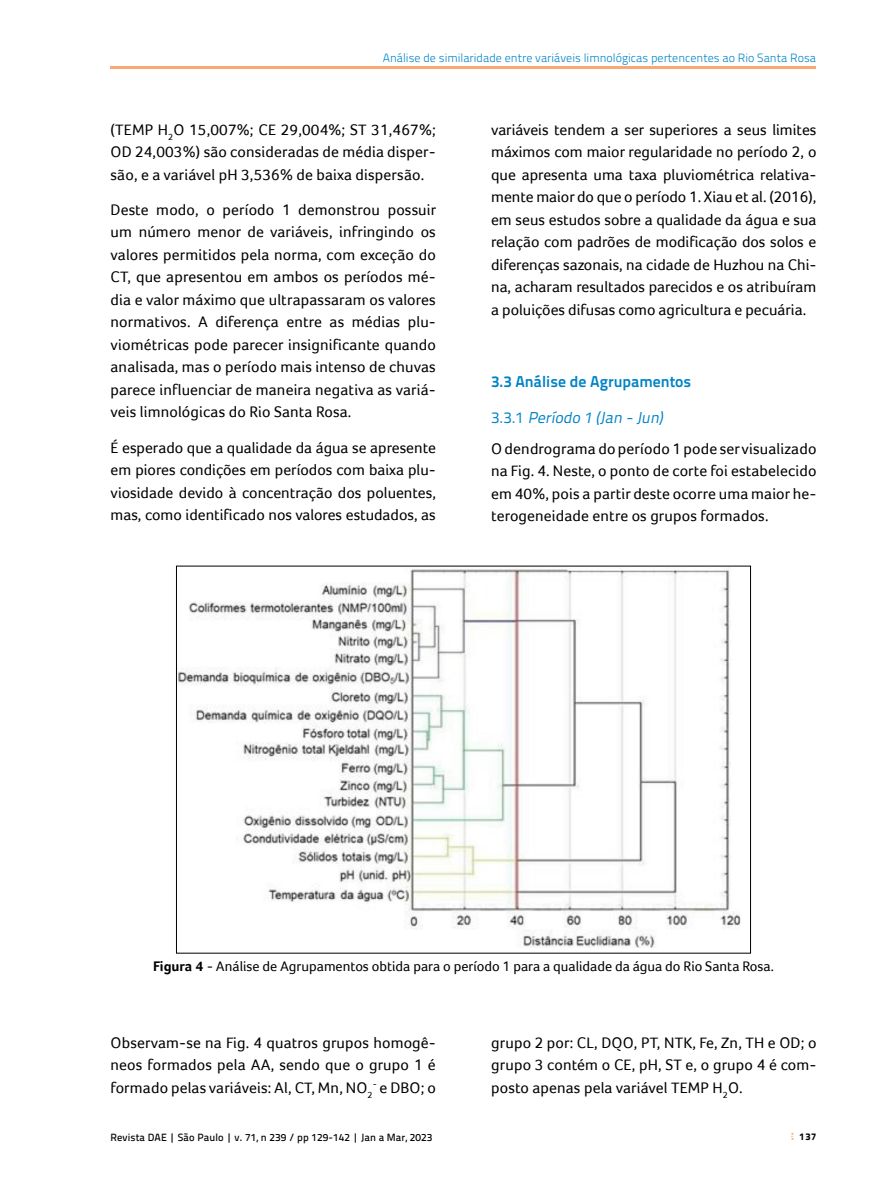
<style>
.page{position:relative;width:893px;height:1191px;background:#fff}
.page>*{position:absolute;margin:0;border:0;box-sizing:border-box;transform-origin:0 0}
.t1{font:15.75px/22.5px "Foco";letter-spacing:.01em;color:#000;text-align:justify}
.t2{font:700 15.75px "Titillium Text 22 L";color:#0083c6}
.t3{font:italic 15.75px "Titillium Text 22 L";color:#0083c6}
.t4{font:14.25px "Foco";color:#000}
.t5{font:300 12px "Titillium Text 22 L";color:#0083c6}
.t6{font:500 10.5px "Titillium Text 22 L";letter-spacing:.01em;color:#000}
.t7{font:800 9.75px "Titillium Text 22 L";color:#000}
.s1{font-style:normal}
.s2{font-weight:700}
</style>
<div class="page">
<svg style="left:791px;top:1133px;width:2px;height:6px"></svg>
<img style="left:178px;top:568px;width:563px;height:380px">
<hr style="left:111px;top:66px;width:705px;height:3px;background:#f9a773">
<p class="t5" style="left:383px;top:49px;width:435px">Análise de similaridade entre variáveis limnológicas pertencentes ao Rio Santa Rosa</p>
<p class="t1" style="left:111px;top:118px;width:327px">(TEMP H<sub>2</sub>O 15,007%; CE 29,004%; ST 31,467%; OD 24,003%) são consideradas de média disper&shy;são, e a variável pH 3,536% de baixa dispersão.</p>
<p class="t1" style="left:111px;top:198px;width:327px">Deste modo, o período 1 demonstrou possuir um número menor de variáveis, infringindo os valores permitidos pela norma, com exceção do CT, que apresentou em ambos os períodos mé&shy;dia e valor máximo que ultrapassaram os valores normativos. A diferença entre as médias plu&shy;viométricas pode parecer insignificante quando analisada, mas o período mais intenso de chuvas parece influenciar de maneira negativa as variá&shy;veis limnológicas do Rio Santa Rosa.</p>
<p class="t1" style="left:111px;top:436px;width:327px">É esperado que a qualidade da água se apresente em piores condições em períodos com baixa plu&shy;viosidade devido à concentração dos poluentes, mas, como identificado nos valores estudados, as</p>
<p class="t1" style="left:491px;top:118px;width:327px">variáveis tendem a ser superiores a seus limites máximos com maior regularidade no período 2, o que apresenta uma taxa pluviométrica relativa&shy;mente maior do que o período 1. Xiau et al. (2016), em seus estudos sobre a qualidade da água e sua relação com padrões de modificação dos solos e diferenças sazonais, na cidade de Huzhou na Chi&shy;na, acharam resultados parecidos e os atribuíram a poluições difusas como agricultura e pecuária.</p>
<p class="t2" style="left:491px;top:369px;width:202px">3.3 Análise de Agrupamentos</p>
<p class="t3" style="left:491px;top:406px;width:177px"><span class="s1">3 . 3 . 1</span> Período 1 (Jan -Jun)</p>
<p class="t1" style="left:491px;top:437px;width:327px">O dendrograma do período 1 pode ser visualizado na Fig. 4. Neste, o ponto de corte foi estabelecido em 40%, pois a partir deste ocorre uma maior he&shy;terogeneidade entre os grupos formados.</p>
<p class="t4" style="left:153px;top:957px;width:622px"><span class="s2">Figura 4</span> - Análise de Agrupamentos obtida para o período 1 para a qualidade da água do Rio Santa Rosa.</p>
<p class="t1" style="left:111px;top:1031px;width:327px">Observam-se na Fig. 4 quatros grupos homogê&shy;neos formados pela AA, sendo que o grupo 1 é formado pelas variáveis: Al, CT, Mn, NO<sub>2</sub><sup>-</sup> e DBO; o</p>
<p class="t1" style="left:491px;top:1031px;width:327px">grupo 2 por: CL, DQO, PT, NTK, Fe, Zn, TH e OD; o grupo 3 contém o CE, pH, ST e, o grupo 4 é com&shy;posto apenas pela variável TEMP H<sub>2</sub>O.</p>
<p class="t6" style="left:111px;top:1129px;width:323px">Revista DAE | São Paulo | v. 71, n 239 / pp 129-142 | Jan a Mar, 2023</p>
<p class="t7" style="left:799px;top:1129px;width:19px">137</p>
</div>
